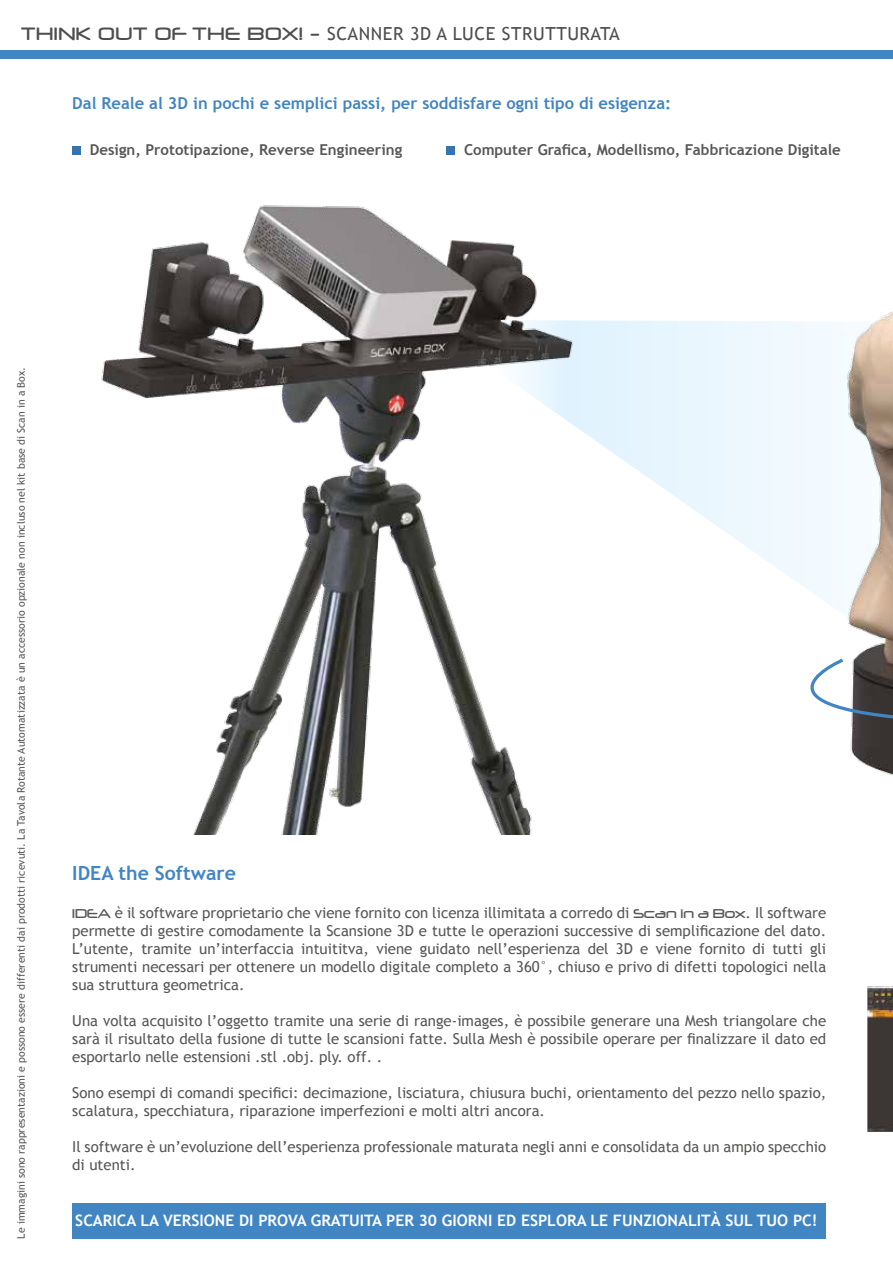
<style>
.page{position:relative;width:893px;height:1263px;background:#fff}
.page>*{position:absolute;margin:0;border:0;box-sizing:border-box;transform-origin:0 0}
.t1{font:700 19.5px "Trebuchet MS";color:#4185c3}
.t2{font:18px "Trebuchet MS";letter-spacing:.03em;color:#4e4e4d}
.t3{font:700 16.5px "Trebuchet MS";color:#4185c3}
.t4{font:700 15.75px "Trebuchet MS";color:#fff}
.t5{font:15px/18px "Trebuchet MS";color:#575756;text-align:justify}
.t6{font:700 15px "Trebuchet MS";color:#575756}
.t7{font:10.5px "Trebuchet MS";color:#575756}
.s1{font-family:"Neuropol";font-size:21px}
.s2{font-family:"Neuropol"}
</style>
<div class="page">
<img style="left:101px;top:205px;width:792px;height:629px">
<svg style="left:867px;top:986px;width:26px;height:146px;background:#4b433b"></svg>
<svg style="left:473px;top:298px;width:420px;height:393px"></svg>
<svg style="left:707px;top:657px;width:186px;height:69px"></svg>
<div style="left:0;top:50px;width:893px;height:8px;background:#4185c3"></div>
<div style="left:72px;top:1203px;width:754px;height:35px;background:#4185c3"></div>
<div style="left:72px;top:146px;width:9px;height:9px;background:#3872af"></div>
<div style="left:446px;top:146px;width:9px;height:9px;background:#3872af"></div>
<p class="t2" style="left:21px;top:23px;width:600px"><span class="s1">THINK OUT OF THE BOX! -</span> SCANNER 3D A LUCE STRUTTURATA</p>
<p class="t3" style="left:72px;top:93px;width:600px">Dal Reale al 3D in pochi e semplici passi, per soddisfare ogni tipo di esigenza:</p>
<p class="t6" style="left:90px;top:140px;width:314px">Design, Prototipazione, Reverse Engineering</p>
<p class="t6" style="left:464px;top:140px;width:378px">Computer Grafica, Modellismo, Fabbricazione Digitale</p>
<p class="t7" style="left:15px;top:1238px;width:873px;rotate:-90deg">Le immagini sono rappresentazioni e possono essere differenti dai prodotti ricevuti. La Tavola Rotante Automatizzata è un accessorio opzionale non incluso nel kit base di Scan in a Box.</p>
<h1 class="t1" style="left:72px;top:861px;width:165px">IDEA the Software</h1>
<p class="t5" style="left:72px;top:903px;width:755px"><span class="s2">IDEA</span> è il software proprietario che viene fornito con licenza illimitata a corredo di <span class="s2">Scan in a Box</span>. Il software permette di gestire comodamente la Scansione 3D e tutte le operazioni successive di semplificazione del dato.<br>L’utente, tramite un’interfaccia intuititva, viene guidato nell’esperienza del 3D e viene fornito di tutti gli strumenti necessari per ottenere un modello digitale completo a 360°, chiuso e privo di difetti topologici nella sua struttura geometrica.</p>
<p class="t5" style="left:72px;top:1011px;width:755px">Una volta acquisito l’oggetto tramite una serie di range-images, è possibile generare una Mesh triangolare che sarà il risultato della fusione di tutte le scansioni fatte. Sulla Mesh è possibile operare per finalizzare il dato ed esportarlo nelle estensioni .stl .obj. ply. off. .</p>
<p class="t5" style="left:72px;top:1083px;width:755px">Sono esempi di comandi specifici: decimazione, lisciatura, chiusura buchi, orientamento del pezzo nello spazio, scalatura, specchiatura, riparazione imperfezioni e molti altri ancora.</p>
<p class="t5" style="left:72px;top:1137px;width:755px">Il software è un’evoluzione dell’esperienza professionale maturata negli anni e consolidata da un ampio specchio di utenti.</p>
<p class="t4" style="left:75px;top:1210px;width:744px">SCARICA LA VERSIONE DI PROVA GRATUITA PER 30 GIORNI ED ESPLORA LE FUNZIONALITÀ SUL TUO PC!</p>
</div>
